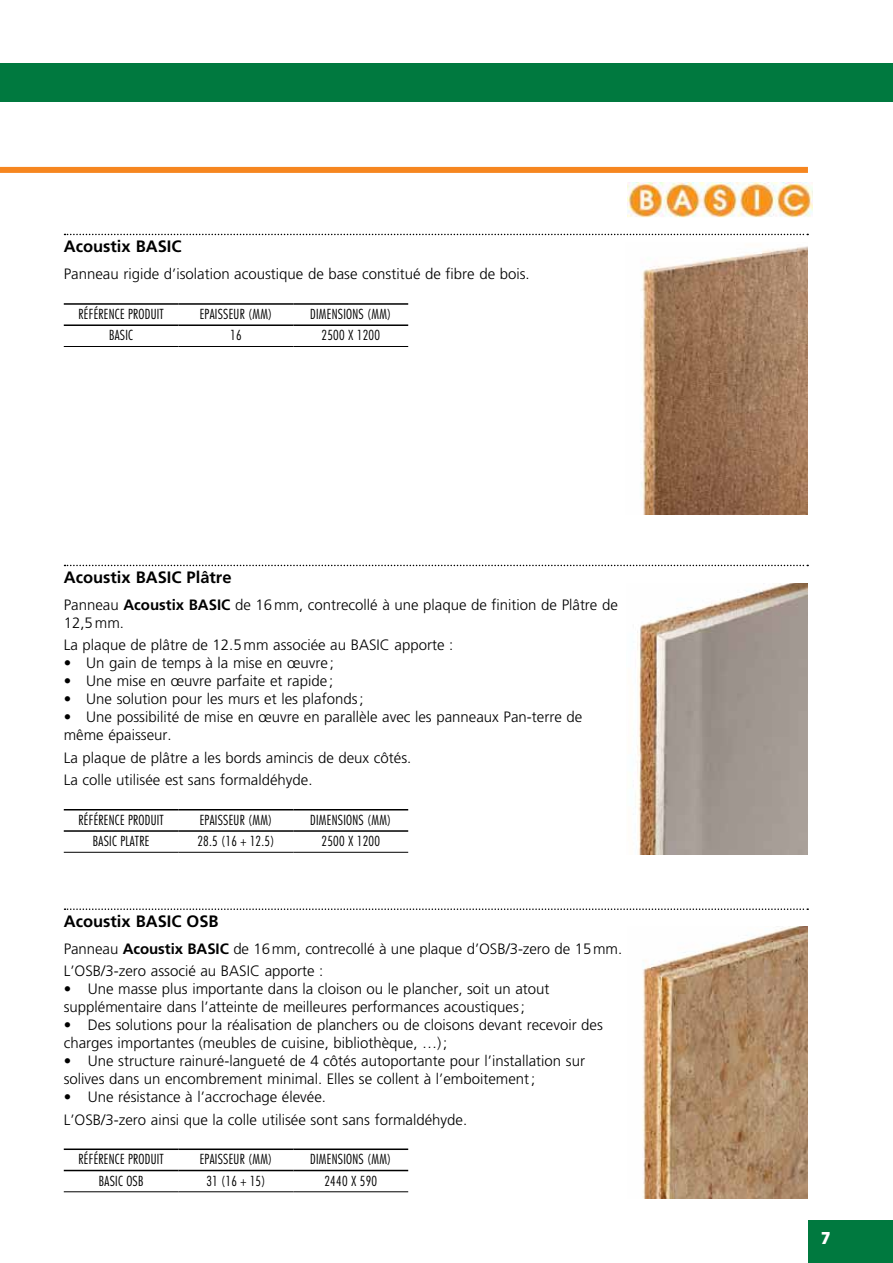
<style>
.page{position:relative;width:893px;height:1263px;background:#fff}
.page>*{position:absolute;margin:0;border:0;box-sizing:border-box;transform-origin:0 0}
.t1{font:700 18px "Avant Gard";color:#fff}
.t2{font:700 16.5px "Frutiger";color:#000}
.t3{font:300 15px/18px "Frutiger";color:#000}
.t4{font:300 condensed 13.5px "Futura";letter-spacing:.02em;color:#000}
.s1{font-weight:700}
</style>
<div class="page">
<div style="left:808px;top:1220px;width:85px;height:43px;background:#00793f"></div>
<div style="left:0;top:167px;width:808px;height:6px;background:#f6861f"></div>
<div style="left:0;top:64px;width:893px;height:38px;background:#00793f"></div>
<svg style="left:65px;top:234px;width:743px;height:1px"></svg>
<svg style="left:65px;top:565px;width:743px;height:1px"></svg>
<svg style="left:65px;top:908px;width:743px;height:2px"></svg>
<hr style="left:64px;top:346px;width:115px;height:1px;background:#000">
<hr style="left:179px;top:346px;width:114px;height:1px;background:#000">
<hr style="left:293px;top:346px;width:115px;height:1px;background:#000">
<hr style="left:64px;top:303px;width:115px;height:2px;background:#000">
<hr style="left:179px;top:303px;width:114px;height:2px;background:#000">
<hr style="left:293px;top:303px;width:115px;height:2px;background:#000">
<hr style="left:64px;top:324px;width:115px;height:2px;background:#000">
<hr style="left:179px;top:324px;width:114px;height:2px;background:#000">
<hr style="left:293px;top:324px;width:115px;height:2px;background:#000">
<hr style="left:64px;top:852px;width:115px;height:1px;background:#000">
<hr style="left:179px;top:852px;width:114px;height:1px;background:#000">
<hr style="left:293px;top:852px;width:115px;height:1px;background:#000">
<hr style="left:64px;top:809px;width:115px;height:1px;background:#000">
<hr style="left:179px;top:809px;width:114px;height:1px;background:#000">
<hr style="left:293px;top:809px;width:115px;height:1px;background:#000">
<hr style="left:64px;top:830px;width:115px;height:2px;background:#000">
<hr style="left:179px;top:830px;width:114px;height:2px;background:#000">
<hr style="left:293px;top:830px;width:115px;height:2px;background:#000">
<hr style="left:64px;top:1191px;width:115px;height:1px;background:#000">
<hr style="left:179px;top:1191px;width:114px;height:1px;background:#000">
<hr style="left:293px;top:1191px;width:115px;height:1px;background:#000">
<hr style="left:64px;top:1148px;width:115px;height:2px;background:#000">
<hr style="left:179px;top:1148px;width:114px;height:2px;background:#000">
<hr style="left:293px;top:1148px;width:115px;height:2px;background:#000">
<hr style="left:64px;top:1170px;width:115px;height:1px;background:#000">
<hr style="left:179px;top:1170px;width:114px;height:1px;background:#000">
<hr style="left:293px;top:1170px;width:115px;height:1px;background:#000">
<img style="left:628px;top:182px;width:184px;height:36px">
<img style="left:640px;top:246px;width:168px;height:268px">
<img style="left:633px;top:583px;width:175px;height:272px">
<img style="left:642px;top:927px;width:166px;height:271px">
<p class="t2" style="left:64px;top:237px;width:118px">Acoustix BASIC</p>
<p class="t3" style="left:64px;top:265px;width:467px">Panneau rigide d’isolation acoustique de base constitué de fibre de bois.</p>
<p class="t4" style="left:79px;top:306px;width:87px">RÉFÉRENCE PRODUIT</p>
<p class="t4" style="left:200px;top:306px;width:74px">EPAISSEUR (MM)</p>
<p class="t4" style="left:310px;top:306px;width:82px">DIMENSIONS (MM)</p>
<p class="t4" style="left:109px;top:327px;width:26px">BASIC</p>
<p class="t4" style="left:230px;top:327px;width:13px">16</p>
<p class="t4" style="left:321px;top:327px;width:60px">2500 X 1200</p>
<p class="t2" style="left:64px;top:568px;width:169px">Acoustix BASIC Plâtre</p>
<p class="t3" style="left:64px;top:596px;width:556px">Panneau <span class="s1">Acoustix BASIC</span> de 16mm, contrecollé à une plaque de finition de Plâtre de<br>12,5mm.</p>
<p class="t3" style="left:64px;top:636px;width:391px">La plaque de plâtre de 12.5mm associée au BASIC apporte :</p>
<p class="t3" style="left:64px;top:654px;width:272px">• Un gain de temps à la mise en œuvre;</p>
<p class="t3" style="left:64px;top:672px;width:271px">• Une mise en œuvre parfaite et rapide;</p>
<p class="t3" style="left:64px;top:690px;width:301px">• Une solution pour les murs et les plafonds;</p>
<p class="t3" style="left:64px;top:708px;width:520px">• Une possibilité de mise en œuvre en parallèle avec les panneaux Pan-terre de même épaisseur.</p>
<p class="t3" style="left:64px;top:746px;width:349px;line-height:22.2px">La plaque de plâtre a les bords amincis de deux côtés.<br>La colle utilisée est sans formaldéhyde.</p>
<p class="t4" style="left:79px;top:811px;width:87px">RÉFÉRENCE PRODUIT</p>
<p class="t4" style="left:200px;top:811px;width:74px">EPAISSEUR (MM)</p>
<p class="t4" style="left:310px;top:811px;width:82px">DIMENSIONS (MM)</p>
<p class="t4" style="left:93px;top:833px;width:58px">BASI C PLATRE</p>
<p class="t4" style="left:197px;top:833px;width:79px">28.5 (16 + 12.5)</p>
<p class="t4" style="left:321px;top:833px;width:60px">2500 X 1200</p>
<p class="t2" style="left:64px;top:911px;width:156px">Acoustix BASIC OSB</p>
<p class="t3" style="left:64px;top:938px;width:560px;line-height:22.2px">Panneau <span class="s1">Acoustix BASIC</span> de 16mm, contrecollé à une plaque d’OSB/3-zero de 15mm.<br>L’OSB/3-zero associé au BASIC apporte :</p>
<p class="t3" style="left:64px;top:980px;width:487px">• Une masse plus importante dans la cloison ou le plancher, soit un atout supplémentaire dans l’atteinte de meilleures performances acoustiques;</p>
<p class="t3" style="left:64px;top:1016px;width:541px">• Des solutions pour la réalisation de planchers ou de cloisons devant recevoir des charges importantes (meubles de cuisine, bibliothèque, …);</p>
<p class="t3" style="left:64px;top:1052px;width:523px">• Une structure rainuré-langueté de 4 côtés autoportante pour l’installation sur solives dans un encombrement minimal. Elles se collent à l’emboitement;</p>
<p class="t3" style="left:64px;top:1086px;width:405px;line-height:22.2px">• Une résistance à l’accrochage élevée.<br>L’OSB/3-zero ainsi que la colle utilisée sont sans formaldéhyde.</p>
<p class="t4" style="left:79px;top:1151px;width:87px">RÉFÉRENCE PRODUIT</p>
<p class="t4" style="left:200px;top:1151px;width:74px">EPAISSEUR (MM)</p>
<p class="t4" style="left:310px;top:1151px;width:82px">DIMENSIONS (MM)</p>
<p class="t4" style="left:99px;top:1172px;width:46px">BASIC OSB</p>
<p class="t4" style="left:206px;top:1172px;width:61px">31 (16 + 15)</p>
<p class="t4" style="left:324px;top:1172px;width:54px">2440 X 590</p>
<p class="t1" style="left:821px;top:1227px;width:11px">7</p>
</div>
